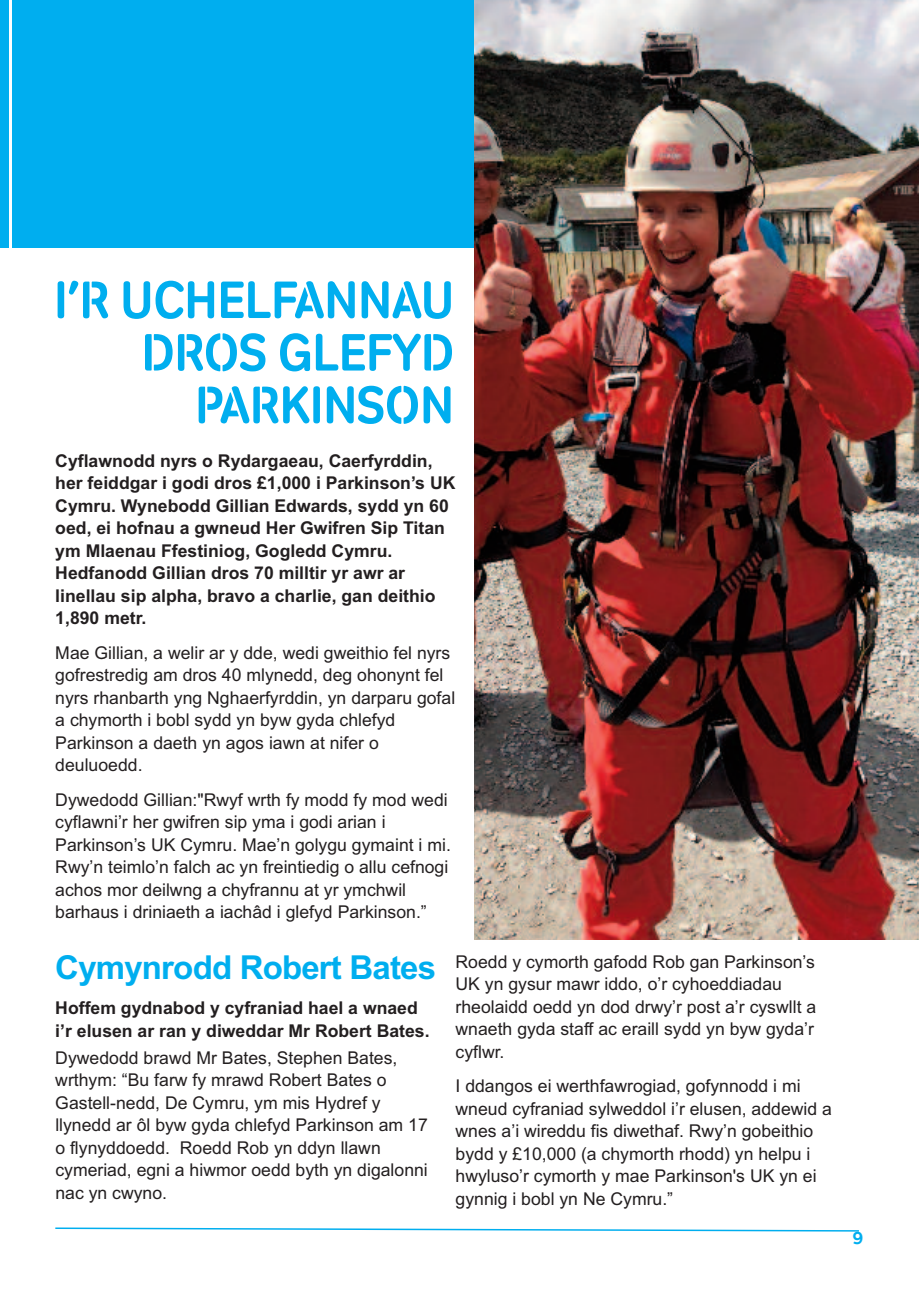
<style>
.page{position:relative;width:919px;height:1289px;background:#fff}
.page>*{position:absolute;margin:0;border:0;box-sizing:border-box;transform-origin:0 0}
.t1{font:52.5px/52.5px "Parkinsons UK Stencil";color:#00aeef;text-align:right}
.t2{font:700 33px "Arial";letter-spacing:-.025em;color:#00aeef}
.t3{font:700 18px "Foundry Sterling";color:#00aeef}
.t4{font:17.7px/22.5px "Arial";color:#231f20}
.t5{font:700 17.7px/22.5px "Arial";color:#231f20}
</style>
<div class="page">
<div style="left:13px;top:0;width:905px;height:248px;background:#00aeef"></div>
<div style="left:0;top:0;width:9px;height:248px;background:#00aeef"></div>
<svg style="left:55px;top:1227px;width:804px;height:5px"></svg>
<img style="left:474px;top:0;width:444px;height:939px">
<h1 class="t1" style="left:54px;top:274px;width:401px">I’R UCHELFANNAU<br>DROS GLEFYD<br>PARKINSON</h1>
<p class="t5" style="left:55px;top:449px;width:401px">Cyflawnodd nyrs o Rydargaeau, Caerfyrddin, her feiddgar i godi dros £1,000 i Parkinson’s UK Cymru. Wynebodd Gillian Edwards, sydd yn 60 oed, ei hofnau a gwneud Her Gwifren Sip Titan ym Mlaenau Ffestiniog, Gogledd Cymru.<br>Hedfanodd Gillian dros 70 milltir yr awr ar linellau sip alpha, bravo a charlie, gan deithio 1,890 metr.</p>
<p class="t4" style="left:55px;top:641px;width:401px">Mae Gillian, a welir ar y dde, wedi gweithio fel nyrs gofrestredig am dros 40 mlynedd, deg ohonynt fel nyrs rhanbarth yng Nghaerfyrddin, yn darparu gofal a chymorth i bobl sydd yn byw gyda chlefyd Parkinson a daeth yn agos iawn at nifer o deuluoedd.</p>
<p class="t4" style="left:55px;top:788px;width:397px">Dywedodd Gillian:"Rwyf wrth fy modd fy mod wedi cyflawni’r her gwifren sip yma i godi arian i Parkinson’s UK Cymru. Mae’n golygu gymaint i mi.<br>Rwy’n teimlo’n falch ac yn freintiedig o allu cefnogi achos mor deilwng a chyfrannu at yr ymchwil barhaus i driniaeth a iachâd i glefyd Parkinson.”</p>
<h2 class="t2" style="left:55px;top:948px;width:382px">Cymynrodd Robert Bates</h2>
<p class="t5" style="left:55px;top:996px;width:376px">Hoffem gydnabod y cyfraniad hael a wnaed i’r elusen ar ran y diweddar Mr Robert Bates.</p>
<p class="t4" style="left:55px;top:1046px;width:374px">Dywedodd brawd Mr Bates, Stephen Bates, wrthym: “Bu farw fy mrawd Robert Bates o Gastell-nedd, De Cymru, ym mis Hydref y llynedd ar ôl byw gyda chlefyd Parkinson am 17 o flynyddoedd. Roedd Rob yn ddyn llawn cymeriad, egni a hiwmor oedd byth yn digalonni nac yn cwyno.</p>
<p class="t4" style="left:455px;top:950px;width:362px">Roedd y cymorth gafodd Rob gan Parkinson’s UK yn gysur mawr iddo, o’r cyhoeddiadau rheolaidd oedd yn dod drwy’r post a’r cyswllt a wnaeth gyda staff ac eraill sydd yn byw gyda’r cyflwr.</p>
<p class="t4" style="left:455px;top:1075px;width:378px">I ddangos ei werthfawrogiad, gofynnodd i mi wneud cyfraniad sylweddol i’r elusen, addewid a wnes a’i wireddu fis diwethaf. Rwy’n gobeithio bydd y £10,000 (a chymorth rhodd) yn helpu i hwyluso’r cymorth y mae Parkinson's UK yn ei gynnig i bobl yn Ne Cymru.”</p>
<p class="t3" style="left:852px;top:1226px;width:13px">9</p>
</div>
